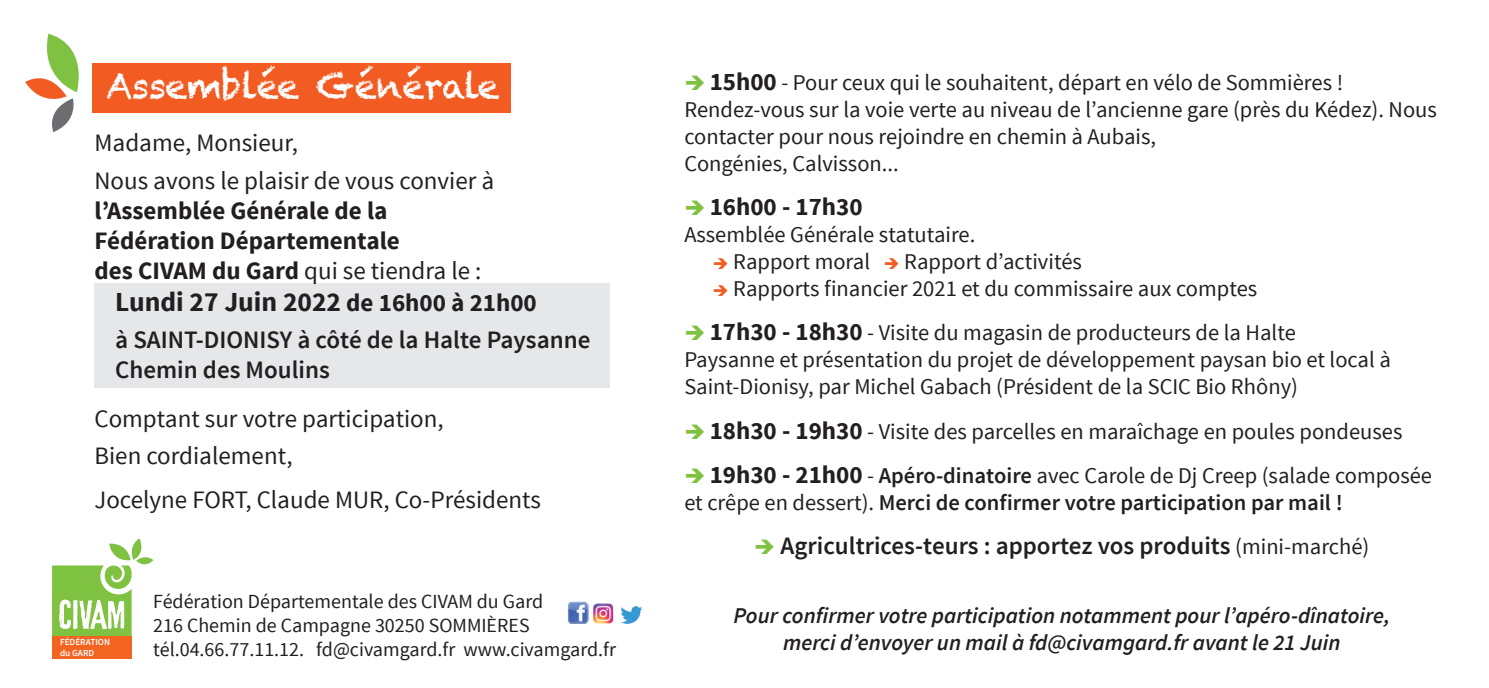
<style>
.page{position:relative;width:1489px;height:688px;background:#fff}
.page>*{position:absolute;margin:0;border:0;box-sizing:border-box;transform-origin:0 0}
.t1{font:35px "Chalkduster";letter-spacing:-.02em;color:#fff}
.t2{font:700 27.5px "Source Sans Pro";color:#231f20}
.t3{font:25px/37px "Source Sans Pro";color:#231f20}
.t4{font:600 25px/30px "Source Sans Pro";color:#231f20}
.t5{font:700 25px/30px "Source Sans Pro";color:#231f20}
.t6{font:22.5px/27px "Source Sans Pro";color:#231f20}
.t7{font:600 22.5px/27px "Source Sans Pro";color:#231f20}
.t8{font:italic 600 22.5px/27px "Source Sans Pro";color:#231f20;text-align:center}
.t9{font:20px/24px "Source Sans Pro";color:#231f20}
.t10{font:600 9.25px/11px "Source Sans Pro";color:#fff}
.s1{color:#7fc241}
.s2{font-weight:700;font-size:25px}
.s3{color:#f25b21}
.s4{font-weight:400}
.s5{font-weight:400;font-size:22.5px}
.s6{font-size:25px}
</style>
<div class="page">
<div style="left:92px;top:64px;width:418px;height:49px;background:#f25b21"></div>
<div style="left:52px;top:636px;width:80px;height:22px;background:#f36421"></div>
<svg style="left:52px;top:538px;width:101px;height:98px"></svg>
<svg style="left:25px;top:34px;width:54px;height:98px"></svg>
<div style="left:94px;top:283px;width:515px;height:104px;background:#e6e7e9"></div>
<img style="left:567px;top:601px;width:22px;height:22px">
<img style="left:593px;top:603px;width:21px;height:21px">
<img style="left:621px;top:606px;width:22px;height:17px">
<h1 class="t1" style="left:106px;top:66px;width:395px">Assemblée Générale</h1>
<p class="t6" style="left:684px;top:69px;width:754px"><span class="s1">➔</span> <span class="s2">15h00</span> - Pour ceux qui le souhaitent, départ en vélo de Sommières !<br>Rendez-vous sur la voie verte au niveau de l’ancienne gare (près du Kédez). Nous contacter pour nous rejoindre en chemin à Aubais,<br>Congénies, Calvisson...</p>
<p class="t5" style="left:684px;top:192px;width:180px"><span class="s1">➔</span> 16h00 - 17h30</p>
<p class="t6" style="left:684px;top:221px;width:292px">Assemblée Générale statutaire.</p>
<p class="t6" style="left:712px;top:248px;width:371px"><span class="s3">➔</span> Rapport moral <span class="s3">➔</span> Rapport d’activités</p>
<p class="t6" style="left:712px;top:275px;width:546px"><span class="s3">➔</span> Rapports financier 2021 et du commissaire aux comptes</p>
<p class="t6" style="left:684px;top:319px;width:708px"><span class="s1">➔</span> <span class="s2">17h30 - 18h30</span> - Visite du magasin de producteurs de la Halte<br>Paysanne et présentation du projet de développement paysan bio et local à<br>Saint-Dionisy, par Michel Gabach (Président de la SCIC Bio Rhôny)</p>
<p class="t6" style="left:684px;top:418px;width:719px"><span class="s1">➔</span> <span class="s2">18h30 - 19h30</span> - Visite des parcelles en maraîchage en poules pondeuses</p>
<p class="t7" style="left:684px;top:462px;width:749px"><span class="s1">➔</span> <span class="s2">19h30 - 21h00</span> <span class="s4">-</span> Apéro-dinatoire <span class="s4">avec Carole de Dj Creep (salade composée et crêpe en dessert).</span> Merci de confirmer votre participation par mail !</p>
<p class="t4" style="left:754px;top:531px;width:616px"><span class="s1">➔</span> Agricultrices-teurs : apportez vos produits <span class="s5">(mini-marché)</span></p>
<p class="t3" style="left:94px;top:125px;width:401px">Madame, Monsieur,<br>Nous avons le plaisir de vous convier à</p>
<p class="t5" style="left:94px;top:196px;width:388px">l’Assemblée Générale de la<br>Fédération Départementale<br>des CIVAM du Gard <span class="s4">qui se tiendra le :</span></p>
<p class="t2" style="left:115px;top:284px;width:423px">Lundi 27 Juin 2022 <span class="s6">de 16h00 à 21h00</span></p>
<p class="t4" style="left:115px;top:325px;width:476px">à SAINT-DIONISY à côté de la Halte Paysanne<br>Chemin des Moulins</p>
<p class="t3" style="left:94px;top:400px;width:351px">Comptant sur votre participation,<br>Bien cordialement,</p>
<p class="t3" style="left:94px;top:482px;width:448px">Jocelyne FORT, Claude MUR, Co-Présidents</p>
<p class="t10" style="left:60px;top:636px;width:52px">FÉDÉRATION du GARD</p>
<p class="t9" style="left:153px;top:589px;width:464px">Fédération Départementale des CIVAM du Gard<br>216 Chemin de Campagne 30250 SOMMIÈRES tél.04.66.77.11.12. fd@civamgard.fr www.civamgard.fr</p>
<p class="t8" style="left:733px;top:602px;width:658px">Pour confirmer votre participation notamment pour l’apéro-dînatoire, merci d’envoyer un mail à fd@civamgard.fr avant le 21 Juin</p>
</div>
